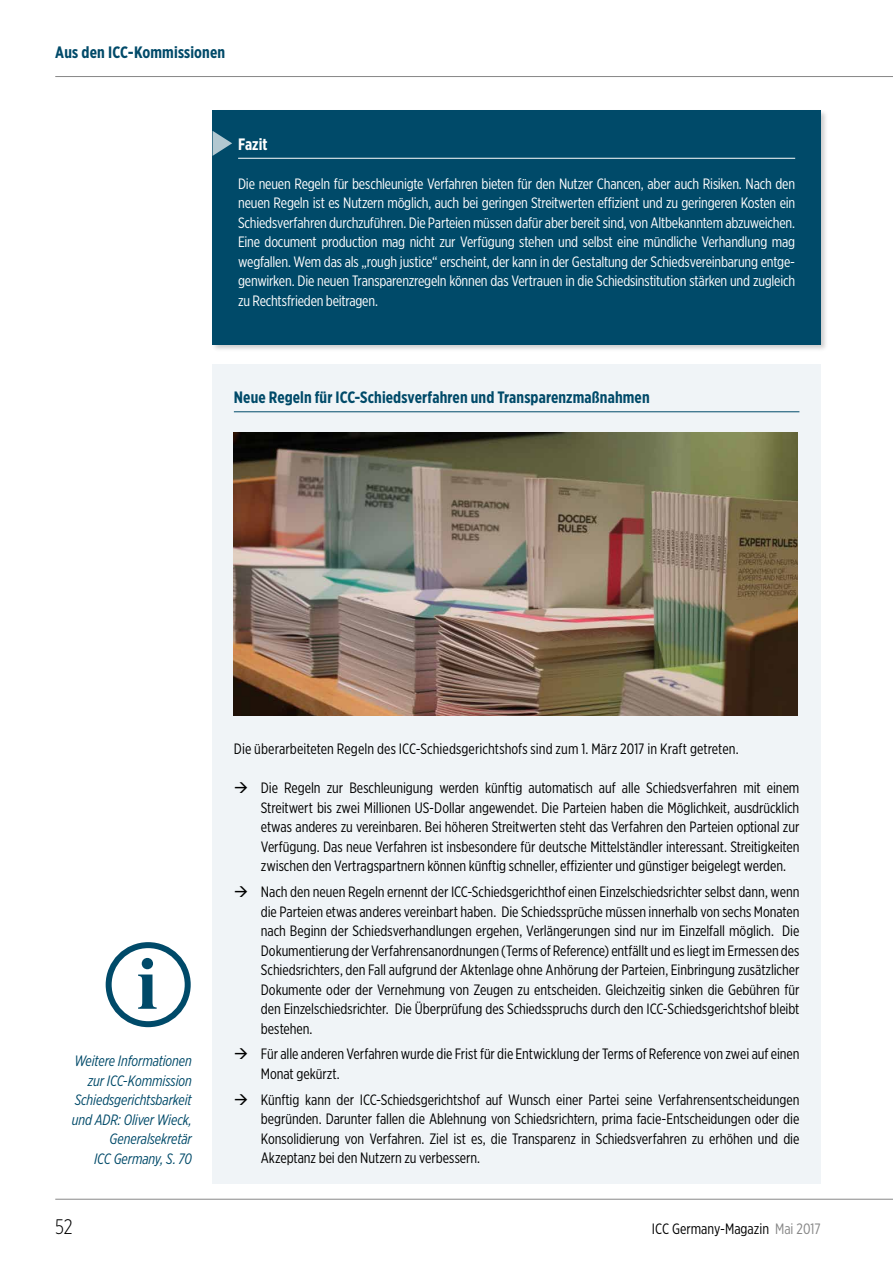
<style>
.page{position:relative;width:893px;height:1263px;background:#fff}
.page>*{position:absolute;margin:0;border:0;box-sizing:border-box;transform-origin:0 0}
.t1{font:700 75px "Times New Roman";color:#004a69}
.t2{font:300 21px "Gotham X Narrow";color:#000}
.t3{font:700 16.5px "Gotham X Narrow";letter-spacing:.01em;color:#004a69}
.t4{font:700 16.5px "Gotham X Narrow";color:#fff}
.t5{font:15px/19.5px "Gotham X Narrow";letter-spacing:-.005em;color:#000;text-align:justify}
.t6{font:15px/19.5px "Gotham X Narrow";letter-spacing:-.015em;color:#fff;text-align:justify}
.t7{font:italic 15px/19.5px "Gotham X Narrow";letter-spacing:-.005em;color:#004a69;text-align:right}
.s1{color:#878787}
</style>
<div class="page">
<hr style="left:55px;top:76px;width:838px;height:1px;background:#878787">
<hr style="left:55px;top:1199px;width:838px;height:1px;background:#878787">
<div style="left:213px;top:364px;width:608px;height:819px;background:#f0f4f7"></div>
<hr style="left:234px;top:411px;width:565px;height:1px;background:#004a69">
<div style="left:211px;top:109px;width:617px;height:243px;background:#000;opacity:.2"></div>
<div style="left:213px;top:111px;width:608px;height:234px;background:#004a69"></div>
<hr style="left:238px;top:158px;width:557px;height:1px;background:#fff">
<svg style="left:213px;top:131px;width:19px;height:25px"></svg>
<div style="left:106px;top:942px;width:85px;height:85px;border:6px solid #004a69;border-radius:50%"></div>
<img style="left:234px;top:433px;width:563px;height:282px">
<p class="t3" style="left:55px;top:42px;width:171px">Aus den ICC-Kommissionen</p>
<p class="t4" style="left:238px;top:134px;width:31px">Fazit</p>
<p class="t6" style="left:238px;top:173px;width:559px">Die neuen Regeln für beschleunigte Verfahren bieten für den Nutzer Chancen, aber auch Risiken. Nach den neuen Regeln ist es Nutzern möglich, auch bei geringen Streitwerten effizient und zu geringeren Kosten ein Schiedsverfahren durchzuführen. Die Parteien müssen dafür aber bereit sind, von Altbekanntem abzuweichen.<br>Eine document production mag nicht zur Verfügung stehen und selbst eine mündliche Verhandlung mag wegfallen. Wem das als „rough justice“ erscheint, der kann in der Gestaltung der Schiedsvereinbarung entge&shy;genwirken. Die neuen Transparenzregeln können das Vertrauen in die Schiedsinstitution stärken und zugleich zu Rechtsfrieden beitragen.</p>
<p class="t3" style="left:234px;top:387px;width:417px">Neue Regeln für ICC-Schiedsverfahren und Transparenzmaßnahmen</p>
<h1 class="t1" style="left:137px;top:932px;width:22px">i</h1>
<p class="t7" style="left:72px;top:1051px;width:122px">Weitere Informationen zur ICC-Kommission<br>Schiedsgerichtsbarkeit und ADR: Oliver Wieck,<br>Generalsekretär<br>ICC Germany, S. 70</p>
<p class="t5" style="left:234px;top:739px;width:506px">Die überarbeiteten Regeln des ICC-Schiedsgerichtshofs sind zum 1. März 2017 in Kraft getreten.</p>
<p class="t5" style="left:261px;top:778px;width:540px">Die Regeln zur Beschleunigung werden künftig automatisch auf alle Schiedsverfahren mit einem Streitwert bis zwei Millionen US-Dollar angewendet. Die Parteien haben die Möglichkeit, ausdrücklich etwas anderes zu vereinbaren. Bei höheren Streitwerten steht das Verfahren den Parteien optional zur Verfügung. Das neue Verfahren ist insbesondere für deutsche Mittelständler interessant. Streitigkeiten zwischen den Vertragspartnern können künftig schneller, effizienter und günstiger beigelegt werden.</p>
<p class="t5" style="left:261px;top:882px;width:540px">Nach den neuen Regeln ernennt der ICC-Schiedsgerichthof einen Einzelschiedsrichter selbst dann, wenn die Parteien etwas anderes vereinbart haben. Die Schiedssprüche müssen innerhalb von sechs Monaten nach Beginn der Schiedsverhandlungen ergehen, Verlängerungen sind nur im Einzelfall möglich. Die Dokumentierung der Verfahrensanordnungen (Terms of Reference) entfällt und es liegt im Ermessen des Schiedsrichters, den Fall aufgrund der Aktenlage ohne Anhörung der Parteien, Einbringung zusätzlicher Dokumente oder der Vernehmung von Zeugen zu entscheiden. Gleichzeitig sinken die Gebühren für den Einzelschiedsrichter. Die Überprüfung des Schiedsspruchs durch den ICC-Schiedsgerichtshof bleibt bestehen.</p>
<p class="t5" style="left:261px;top:1044px;width:540px">Für alle anderen Verfahren wurde die Frist für die Entwicklung der Terms of Reference von zwei auf einen<br>Monat gekürzt.</p>
<p class="t5" style="left:261px;top:1089px;width:540px">Künftig kann der ICC-Schiedsgerichtshof auf Wunsch einer Partei seine Verfahrensentscheidungen begründen. Darunter fallen die Ablehnung von Schiedsrichtern, prima facie-Entscheidungen oder die Konsolidierung von Verfahren. Ziel ist es, die Transparenz in Schiedsverfahren zu erhöhen und die Akzeptanz bei den Nutzern zu verbessern.</p>
<h2 class="t2" style="left:55px;top:1215px;width:19px">52</h2>
<p class="t5" style="left:652px;top:1219px;width:170px">ICC Germany-Magazin <span class="s1">Mai 2017</span></p>
</div>
